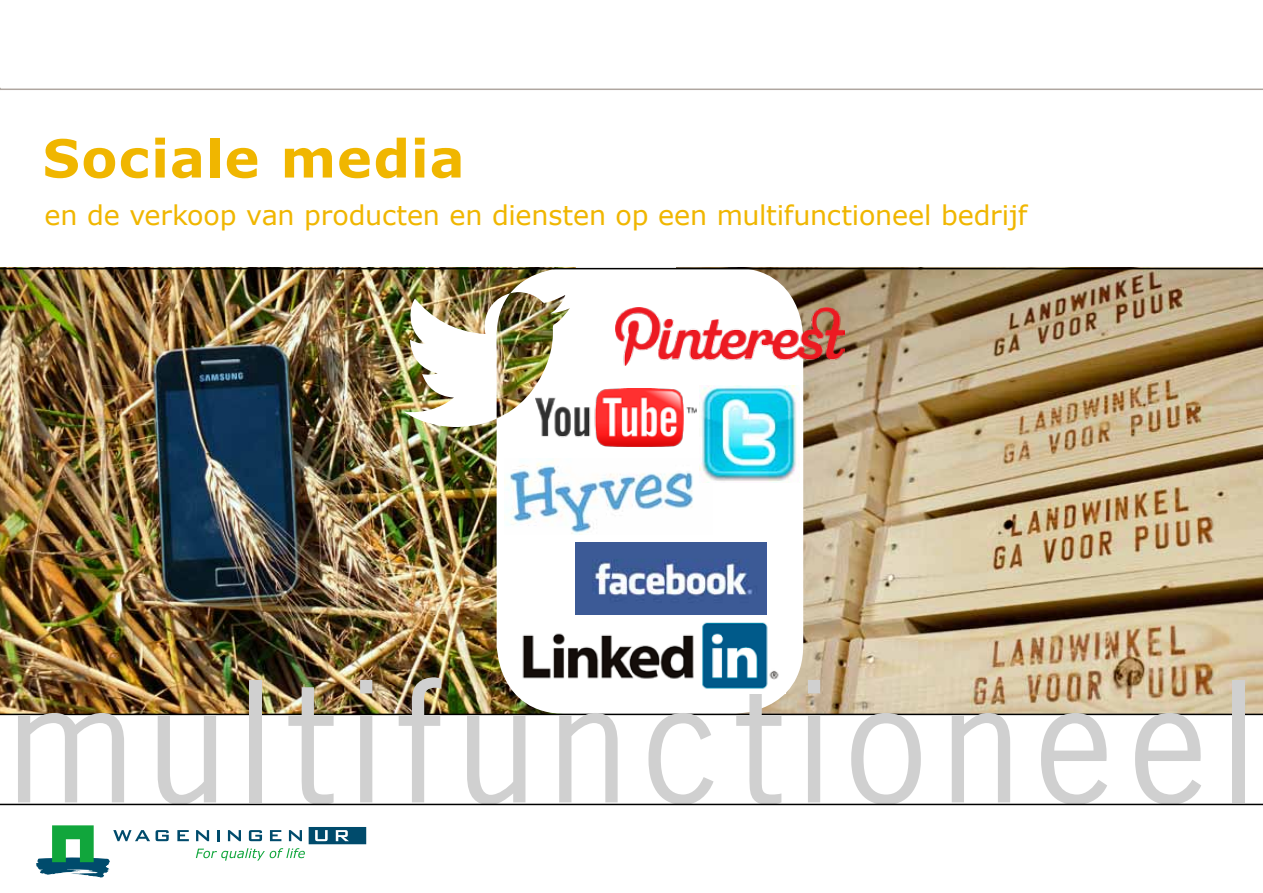
<style>
.page{position:relative;width:1263px;height:893px;background:#fff}
.page>*{position:absolute;margin:0;border:0;box-sizing:border-box;transform-origin:0 0}
.t1{font:157.5px "News Gothic Std";letter-spacing:.09em;color:#d0d0d0}
.t2{font:700 52.5px "Verdana";letter-spacing:.02em;color:#f0b600}
.t3{font:27px "Verdana";letter-spacing:-.01em;color:#f0b600}
</style>
<div class="page">
<img style="left:0;top:269px;width:404px;height:445px">
<img style="left:803px;top:269px;width:460px;height:445px">
<img style="left:404px;top:269px;width:399px;height:445px">
<hr style="left:0;top:268px;width:1263px;height:1px;background:#000">
<hr style="left:0;top:714px;width:1263px;height:1px;background:#000">
<svg style="left:0;top:804px;width:1263px;height:74px"></svg>
<hr style="left:0;top:89px;width:1263px;height:1px;background:#afa6a0">
<img style="left:517px;top:615px;width:268px;height:78px">
<img style="left:616px;top:308px;width:229px;height:58px">
<img style="left:536px;top:388px;width:160px;height:58px">
<img style="left:576px;top:543px;width:190px;height:71px">
<img style="left:504px;top:458px;width:208px;height:77px">
<img style="left:700px;top:385px;width:99px;height:98px">
<h2 class="t2" style="left:43px;top:121px;width:424px">Sociale media</h2>
<p class="t3" style="left:45px;top:197px;width:984px">en de verkoop van producten en diensten op een multifunctioneel bedrijf</p>
<h1 class="t1" style="left:9px;top:642px;width:1247px">multifunctioneel</h1>
</div>
